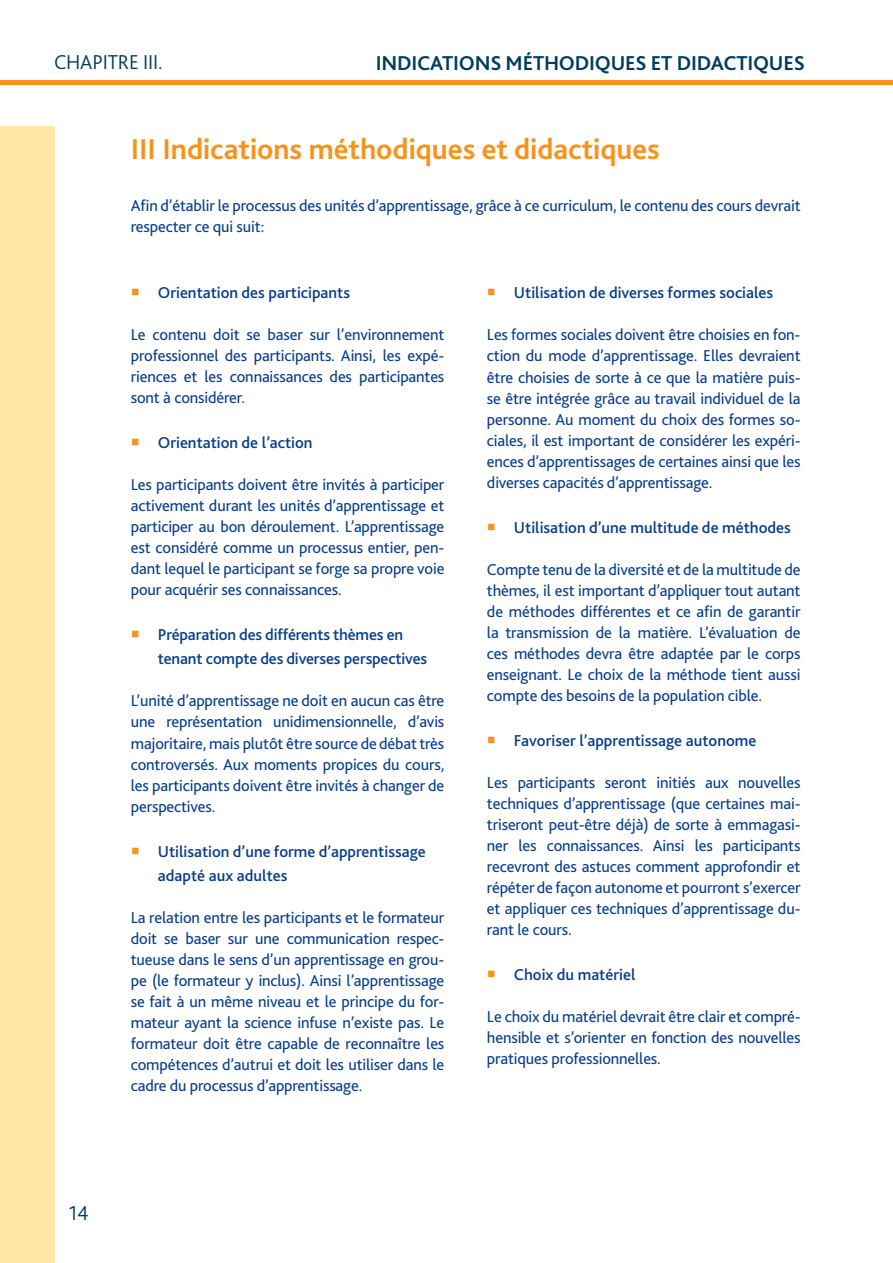
<style>
.page{position:relative;width:893px;height:1263px;background:#fff}
.page>*{position:absolute;margin:0;border:0;box-sizing:border-box;transform-origin:0 0}
.t1{font:700 30px "Bliss 2";color:#f7931d}
.t2{font:700 21px "Bliss 2";letter-spacing:-.01em;color:#003d5c}
.t3{font:300 21px "Bliss 2";letter-spacing:-.01em;color:#003d5c}
.t4{font:16.5px/21px "Bliss 2";letter-spacing:-.01em;color:#083e89;text-align:justify}
.t5{font:500 16.5px/24px "Bliss 2";color:#083e89}
</style>
<div class="page">
<div style="left:0;top:126px;width:54px;height:1137px;background:#ffe5a6"></div>
<hr style="left:0;top:81px;width:893px;height:4px;background:#f7931d">
<p class="t3" style="left:54px;top:49px;width:110px">CHAPITRE III .</p>
<p class="t2" style="left:376px;top:50px;width:33px">Indicati</p>
<p class="t2" style="left:459px;top:50px;width:129px">ons méthodiqu</p>
<p class="t2" style="left:625px;top:50px;width:64px">es et didactiqu</p>
<p class="t2" style="left:783px;top:50px;width:21px">es</p>
<h1 class="t1" style="left:131px;top:130px;width:531px">III Indications méthodiques et didactiques</h1>
<p class="t4" style="left:131px;top:195px;width:671px">Afin d’établir le processus des unités d’apprentissage, grâce à ce curriculum, le contenu des cours devrait respecter ce qui suit:</p>
<p class="t5" style="left:158px;top:281px;width:194px">Orientation des participants</p>
<p class="t4" style="left:131px;top:324px;width:315px">Le contenu doit se baser sur l’environnement professionnel des participants. Ainsi, les expé&shy;riences et les connaissances des participantes sont à considérer.</p>
<p class="t5" style="left:158px;top:431px;width:156px">Orientation de l’action</p>
<p class="t4" style="left:131px;top:474px;width:315px">Les participants doivent être invités à participer activement durant les unités d’apprentissage et participer au bon déroulement. L’apprentissage est considéré comme un processus entier, pen&shy;dant lequel le participant se forge sa propre voie pour acquérir ses connaissances.</p>
<p class="t5" style="left:158px;top:623px;width:271px">Préparation des différents thèmes en tenant compte des diverses perspectives</p>
<p class="t4" style="left:131px;top:690px;width:315px">L’unité d’apprentissage ne doit en aucun cas être une représentation unidimensionnelle, d’avis majoritaire, mais plutôt être source de débat très controversés. Aux moments propices du cours, les participants doivent être invités à changer de perspectives.</p>
<p class="t5" style="left:158px;top:839px;width:269px">Utilisation d’une forme d’apprentissage adapté aux adultes</p>
<p class="t4" style="left:131px;top:906px;width:315px">La relation entre les participants et le formateur doit se baser sur une communication respec&shy;tueuse dans le sens d’un apprentissage en grou&shy;pe (le formateur y inclus). Ainsi l’apprentissage se fait à un même niveau et le principe du for&shy;mateur ayant la science infuse n’existe pas. Le formateur doit être capable de reconnaître les compétences d’autrui et doit les utiliser dans le cadre du processus d’apprentissage.</p>
<p class="t5" style="left:514px;top:281px;width:261px">Utilisation de diverses formes sociales</p>
<p class="t4" style="left:487px;top:324px;width:315px">Les formes sociales doivent être choisies en fon&shy;ction du mode d’apprentissage. Elles devraient être choisies de sorte à ce que la matière puis&shy;se être intégrée grâce au travail individuel de la personne. Au moment du choix des formes so&shy;ciales, il est important de considérer les expéri&shy;ences d’apprentissages de certaines ainsi que les diverses capacités d’apprentissage.</p>
<p class="t5" style="left:514px;top:515px;width:278px">Utilisation d’une multitude de méthodes</p>
<p class="t4" style="left:487px;top:558px;width:315px">Compte tenu de la diversité et de la multitude de thèmes, il est important d’appliquer tout autant de méthodes différentes et ce afin de garantir la transmission de la matière. L’évaluation de ces méthodes devra être adaptée par le corps enseignant. Le choix de la méthode tient aussi compte des besoins de la population cible.</p>
<p class="t5" style="left:514px;top:728px;width:244px">Favoriser l’apprentissage autonome</p>
<p class="t4" style="left:487px;top:771px;width:315px">Les participants seront initiés aux nouvelles techniques d’apprentissage (que certaines mai&shy;triseront peut-être déjà) de sorte à emmagasi&shy;ner les connaissances. Ainsi les participants recevront des astuces comment approfondir et répéter de façon autonome et pourront s’exercer et appliquer ces techniques d’apprentissage du&shy;rant le cours.</p>
<p class="t5" style="left:514px;top:962px;width:123px">Choix du matériel</p>
<p class="t4" style="left:487px;top:1005px;width:315px">Le choix du matériel devrait être clair et compré&shy;hensible et s’orienter en fonction des nouvelles pratiques professionnelles.</p>
<p class="t3" style="left:69px;top:1200px;width:21px">14</p>
</div>
